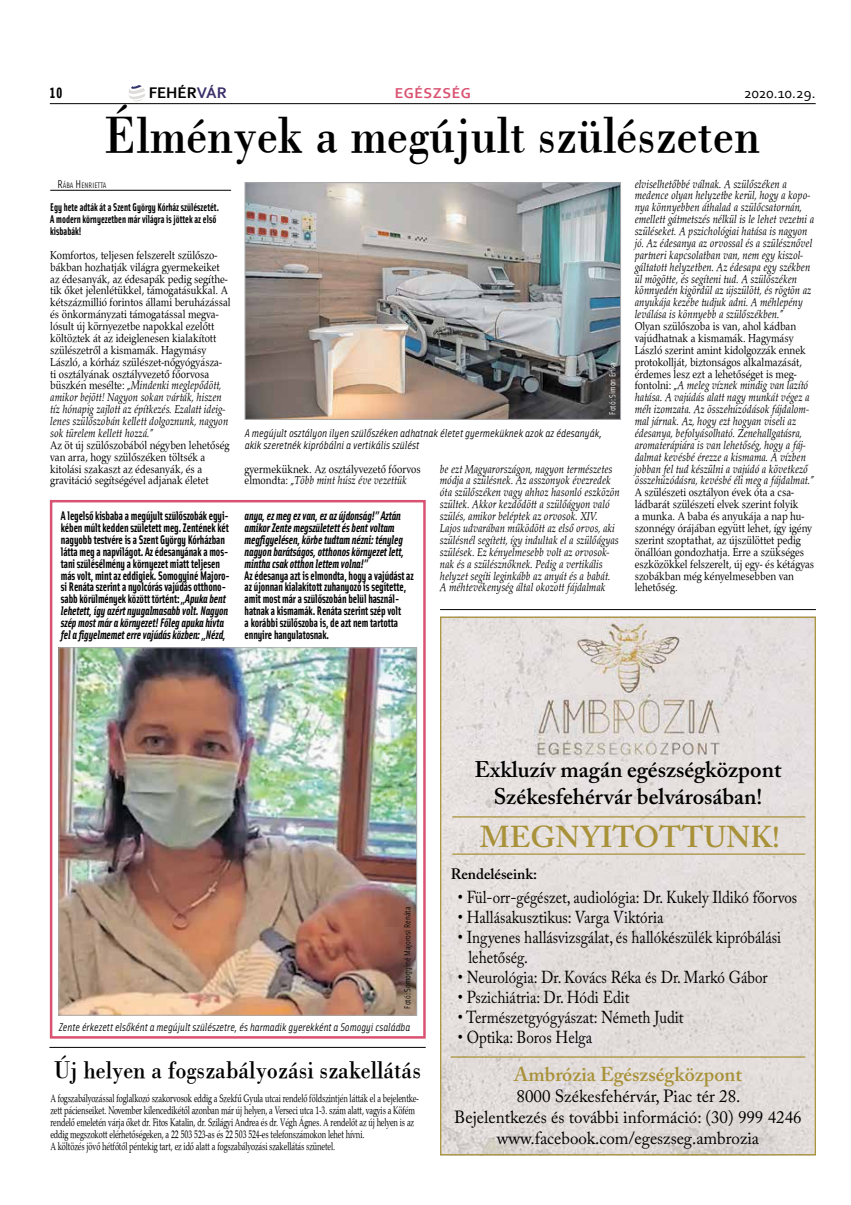
<style>
.page{position:relative;width:851px;height:1205px;background:#fff}
.page>*{position:absolute;margin:0;border:0;box-sizing:border-box;transform-origin:0 0}
.t1{font:52.5px "Bodoni PFL";color:#000;scale:.9 1}
.t2{font:600 30px "Adobe Caslon Pro";color:#a89138}
.t3{font:25px "Bodoni PFL";color:#000;scale:.9 1}
.t4{font:600 22.5px/27px "Adobe Caslon Pro";color:#000;text-align:center}
.t5{font:600 20px "Adobe Caslon Pro";color:#a89138}
.t6{font:17.5px/21px "Adobe Caslon Pro";color:#000;text-align:center}
.t7{font:17.25px/20px "Adobe Caslon Pro";color:#000;scale:.87 1}
.t8{font:700 16.12px "Corbel";color:#000}
.t9{font:600 15px "Adobe Caslon Pro";color:#000}
.t10{font:15px "Corbel";letter-spacing:-.02em;color:#000}
.t11{font:700 15px "Corbel";letter-spacing:.04em;color:#da5272}
.t12{font:700 15px "Solex";color:#000}
.t13{font:700 12.5px/11.9px "Solex";letter-spacing:-.01em;color:#000;scale:.87 1}
.t14{font:italic 700 12.5px/11.9px "Solex";letter-spacing:-.01em;color:#000;scale:.87 1}
.t15{font:italic 11.88px/11.9px "Palladius";color:#000;scale:.85 1}
.t16{font:11.88px/11.9px "Palladius";color:#000;scale:.85 1}
.t17{font:11.25px/11.9px "Palladius";letter-spacing:-.01em;color:#000;scale:.69 1}
.t18{font:italic 11.25px/11.9px "Solex";color:#000}
.t19{font:700 11.25px/11.9px "Solex";color:#000;scale:.85 1}
.t20{font:8.75px "Solex";color:#000}
.t21{font:8.75px "Solex";color:#fff}
.t22{font:7.88px "Solex";color:#000}
.s1{color:#3c316c}
.s2{font-size:11.25px}
.s3{font-style:italic}
.s4{font-style:normal}
</style>
<div class="page">
<hr style="left:50px;top:103px;width:765px;height:1px;background:#000">
<svg style="left:128px;top:85px;width:17px;height:16px"></svg>
<div style="left:50px;top:500px;width:375px;height:538px;border:2px solid #da5272"></div>
<img style="left:61px;top:649px;width:354px;height:364px">
<div style="left:59px;top:647px;width:358px;height:368px;border:1px solid #a7a9ac"></div>
<hr style="left:50px;top:190px;width:181px;height:1px;background:#000">
<img style="left:247px;top:184px;width:371px;height:233px">
<div style="left:245px;top:182px;width:375px;height:237px;border:1px solid #a7a9ac"></div>
<hr style="left:440px;top:609px;width:375px;height:1px;background:#000">
<img style="left:442px;top:619px;width:371px;height:534px">
<img style="left:562px;top:620px;width:131px;height:74px">
<img style="left:534px;top:694px;width:188px;height:63px">
<hr style="left:452px;top:853px;width:353px;height:2px;background:#a89138">
<hr style="left:452px;top:816px;width:353px;height:1px;background:#a89138">
<hr style="left:450px;top:1056px;width:355px;height:1px;background:#a89138">
<hr style="left:49px;top:1047px;width:376px;height:1px;background:#000">
<h3 class="t8" style="left:149px;top:82px;width:80px">FEHÉR<span class="s1">VÁR</span></h3>
<p class="t12" style="left:50px;top:83px;width:14px">10</p>
<p class="t11" style="left:394px;top:83px;width:78px">EGÉSZSÉG</p>
<p class="t10" style="left:743px;top:84px;width:73px">2020.10.29.</p>
<h1 class="t1" style="left:105px;top:98px;width:729px">Élmények a megújult szülészeten</h1>
<p class="t22" style="left:57px;top:180px;width:51px"><span class="s2">R</span>ÁBA <span class="s2">H</span>ENRIETTA</p>
<p class="t19" style="left:50px;top:201px;width:200px">Egy hete adták át a Szent György Kórház szülészetét.<br>A modern környezetben már világra is jöttek az első kisbabák!</p>
<p class="t16" style="left:50px;top:249px;width:214px">Komfortos, teljesen felszerelt szülőszo&shy;bákban hozhatják világra gyermekeiket az édesanyák, az édesapák pedig segíthe&shy;tik őket jelenlétükkel, támogatásukkal. A kétszázmillió forintos állami beruházással és önkormányzati támogatással megva&shy;lósult új környezetbe napokkal ezelőtt költöztek át az ideiglenesen kialakított szülészetről a kismamák. Hagymásy László, a kórház szülészet-nőgyógyásza&shy;ti osztályának osztályvezető főorvosa büszkén mesélte: <span class="s3">„Mindenki meglepődött, amikor bejött! Nagyon sokan várták, hiszen tíz hónapig zajlott az építkezés. Ezalatt ideig&shy;lenes szülőszobán kellett dolgoznunk, nagyon sok türelem kellett hozzá.”</span></p>
<p class="t16" style="left:50px;top:439px;width:212px">Az öt új szülőszobából négyben lehetőség van arra, hogy szülőszéken töltsék a kitolási szakaszt az édesanyák, és a gravitáció segítségével adjanak életet</p>
<p class="t21" style="left:606px;top:415px;width:54px;rotate:-90deg">Fotó: Simon Erika</p>
<p class="t18" style="left:245px;top:427px;width:359px">A megújult osztályon ilyen szülőszéken adhatnak életet gyermeküknek azok az édesanyák, akik szeretnék kipróbálni a vertikális szülést</p>
<p class="t16" style="left:244px;top:463px;width:208px">gyermeküknek. Az osztályvezető főorvos elmondta: <span class="s3">„Több mint húsz éve vezettük</span></p>
<p class="t15" style="left:440px;top:463px;width:213px">be ezt Magyarországon, nagyon természetes módja a szülésnek. Az asszonyok évezredek óta szülőszéken vagy ahhoz hasonló eszközön szültek. Akkor kezdődött a szülőágyon való szülés, amikor beléptek az orvosok. XIV.<br>Lajos udvarában működött az első orvos, aki szülésnél segített, így indultak el a szülőágyas szülések. Ez kényelmesebb volt az orvosok&shy;nak és a szülésznőknek. Pedig a vertikális helyzet segíti leginkább az anyát és a babát.<br>A méhtevékenység által okozott fájdalmak</p>
<p class="t13" style="left:61px;top:509px;width:196px">A legelső kisbaba a megújult szülőszobák egyi&shy;kében múlt kedden született meg. Zentének két nagyobb testvére is a Szent György Kórházban látta meg a napvilágot. Az édesanyának a mos&shy;tani szülésélmény a környezet miatt teljesen más volt, mint az eddigiek. Somogyiné Majoro&shy;si Renáta szerint a nyolcórás vajúdás otthono&shy;sabb körülmények között történt: <span class="s3">„Apuka bent lehetett, így azért nyugalmasabb volt. Nagyon szép most már a környezet! Főleg apuka hívta fel a figyelmemet erre vajúdás közben: „Nézd,</span></p>
<p class="t14" style="left:244px;top:509px;width:185px">anya, ez meg ez van, ez az újdonság!” Aztán amikor Zente megszületett és bent voltam megfigyelésen, körbe tudtam nézni: tényleg nagyon barátságos, otthonos környezet lett, mintha csak otthon lettem volna!”</p>
<p class="t13" style="left:244px;top:569px;width:196px">Az édesanya azt is elmondta, hogy a vajúdást az az újonnan kialakított zuhanyozó is segítette, amit most már a szülőszobán belül használ&shy;hatnak a kismamák. Renáta szerint szép volt<br>a korábbi szülőszoba is, de azt nem tartotta ennyire hangulatosnak.</p>
<p class="t15" style="left:634px;top:178px;width:212px">elviselhetőbbé válnak. A szülőszéken a medence olyan helyzetbe kerül, hogy a kopo&shy;nya könnyebben áthalad a szülőcsatornán, emellett gátmetszés nélkül is le lehet vezetni a szüléseket. A pszichológiai hatása is nagyon jó. Az édesanya az orvossal és a szülésznővel partneri kapcsolatban van, nem egy kiszol&shy;gáltatott helyzetben. Az édesapa egy székben ül mögötte, és segíteni tud. A szülőszéken könnyedén kigördül az újszülött, és rögtön az anyukája kezébe tudjuk adni. A méhlepény leválása is könnyebb a szülőszékben.”</p>
<p class="t15" style="left:634px;top:320px;width:212px"><span class="s4">Olyan szülőszoba is van, ahol kádban vajúdhatnak a kismamák. Hagymásy László szerint amint kidolgozzák ennek protokollját, biztonságos alkalmazását, érdemes lesz ezt a lehetőséget is meg&shy;fontolni:</span> „A meleg víznek mindig van lazító hatása. A vajúdás alatt nagy munkát végez a méh izomzata. Az összehúzódások fájdalom&shy;mal járnak. Az, hogy ezt hogyan viseli az édesanya, befolyásolható. Zenehallgatásra, aromaterápiára is van lehetőség, hogy a fáj&shy;dalmat kevésbé érezze a kismama. A vízben jobban fel tud készülni a vajúdó a következő összehúzódásra, kevésbé éli meg a fájdalmat.”</p>
<p class="t16" style="left:634px;top:486px;width:213px">A szülészeti osztályon évek óta a csa&shy;ládbarát szülészeti elvek szerint folyik<br>a munka. A baba és anyukája a nap hu&shy;szonnégy órájában együtt lehet, így igény szerint szoptathat, az újszülöttet pedig önállóan gondozhatja. Erre a szükséges eszközökkel felszerelt, új egy- és kétágyas szobákban még kényelmesebben van lehetőség.</p>
<p class="t20" style="left:402px;top:1009px;width:103px;rotate:-90deg">Fotó: Somogyiné Majorosi Renáta</p>
<p class="t18" style="left:59px;top:1020px;width:353px">Zente érkezett elsőként a megújult szülészetre, és harmadik gyerekként a Somogyi családba</p>
<h3 class="t3" style="left:54px;top:1053px;width:409px">Új helyen a fogszabályozási szakellátás</h3>
<p class="t17" style="left:50px;top:1092px;width:535px">A fogszabályozással foglalkozó szakorvosok eddig a Szekfű Gyula utcai rendelő földszintjén látták el a bejelentke&shy;zett pácienseiket. November kilencedikétől azonban már új helyen, a Verseci utca 1-3. szám alatt, vagyis a Köfém rendelő emeletén várja őket dr. Fitos Katalin, dr. Szilágyi Andrea és dr. Végh Ágnes. A rendelőt az új helyen is az eddig megszokott elérhetőségeken, a 22 503 523-as és 22 503 524-es telefonszámokon lehet hívni.<br>A költözés jövő hétfőtől péntekig tart, ez idő alatt a fogszabályozási szakellátás szünetel.</p>
<h3 class="t4" style="left:474px;top:756px;width:308px">Exkluzív magán egészségközpont<br>Székesfehérvár belvárosában!</h3>
<h2 class="t2" style="left:480px;top:819px;width:301px">MEGNYITOTTUNK!</h2>
<p class="t9" style="left:450px;top:865px;width:88px">Rendeléseink:</p>
<h3 class="t7" style="left:457px;top:887px;width:391px">• Fül-orr-gégészet, audiológia: Dr. Kukely Ildikó főorvos</h3>
<h3 class="t7" style="left:457px;top:907px;width:238px">• Hallásakusztikus: Varga Viktória</h3>
<h3 class="t7" style="left:468px;top:927px;width:361px;text-indent:-11px">• Ingyenes hallásvizsgálat, és hallókészülék kipróbálási lehetőség.</h3>
<h3 class="t7" style="left:457px;top:967px;width:357px">• Neurológia: Dr. Kovács Réka és Dr. Markó Gábor</h3>
<h3 class="t7" style="left:457px;top:987px;width:199px">• Pszichiátria: Dr. Hódi Edit</h3>
<h3 class="t7" style="left:457px;top:1007px;width:261px">• Természetgyógyászat: Németh Judit</h3>
<h3 class="t7" style="left:457px;top:1027px;width:156px">• Optika: Boros Helga</h3>
<h3 class="t5" style="left:513px;top:1062px;width:230px">Ambrózia Egészségközpont</h3>
<h3 class="t6" style="left:454px;top:1085px;width:349px">8000 Székesfehérvár, Piac tér 28.<br>Bejelentkezés és további információ: (30) 999 4246 www.facebook.com/egeszseg.ambrozia</h3>
</div>
